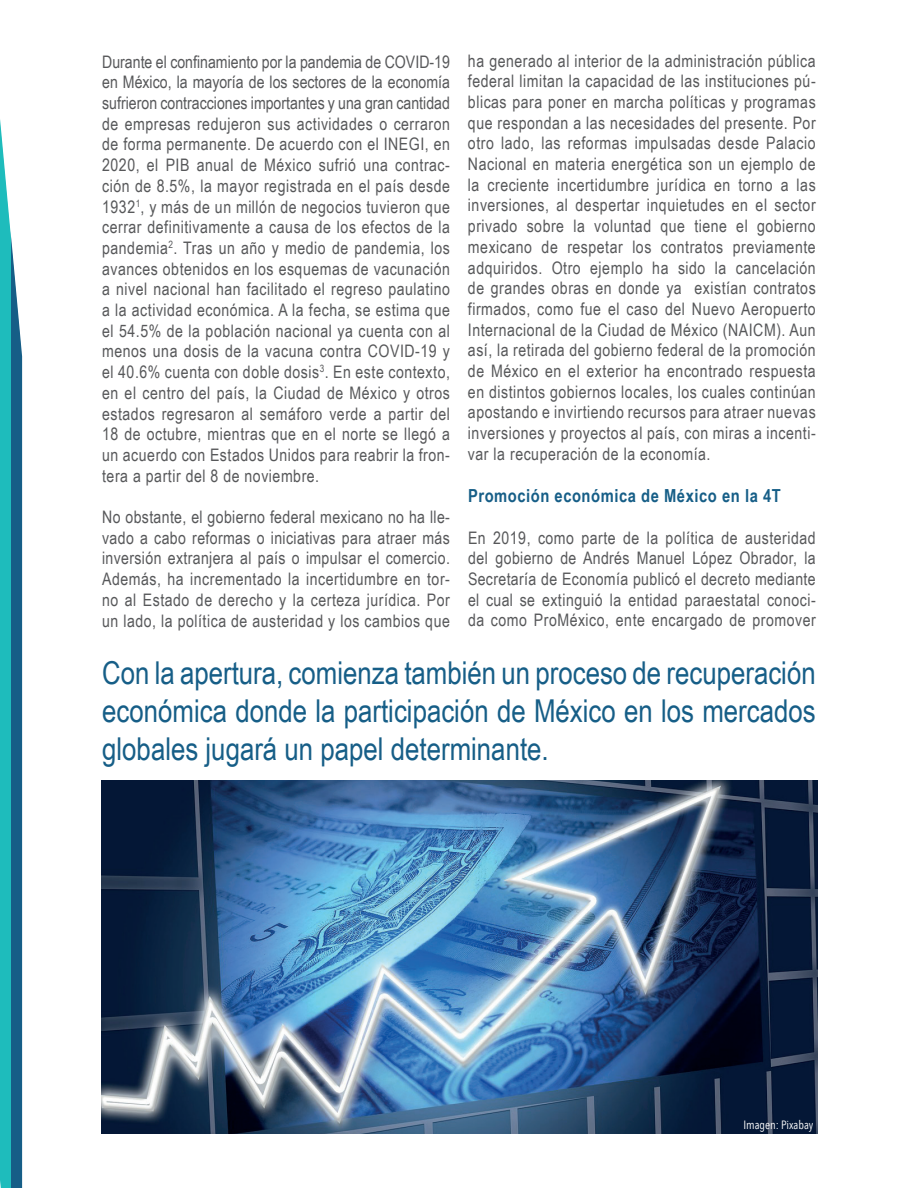
<style>
.page{position:relative;width:918px;height:1188px;background:#fff}
.page>*{position:absolute;margin:0;border:0;box-sizing:border-box;transform-origin:0 0}
.t1{font:31.5px/37.8px "Arial Narrow";color:#165e87;text-align:justify}
.t2{font:700 18px "Arial Narrow";letter-spacing:.03em;color:#165e87}
.t3{font:17.25px/20.7px "Arial Narrow";letter-spacing:.03em;color:#57585a;text-align:justify}
.t4{font:12px "Avenir Next Condensed";color:#fff}
</style>
<div class="page">
<svg style="left:0;top:119px;width:22px;height:1069px;background:#339cad"></svg>
<img style="left:102px;top:781px;width:716px;height:353px">
<p class="t3" style="left:468px;top:49px;width:349px">ha generado al interior de la administración pública federal limitan la capacidad de las instituciones pú&shy;blicas para poner en marcha políticas y programas que respondan a las necesidades del presente. Por otro lado, las reformas impulsadas desde Palacio Nacional en materia energética son un ejemplo de la creciente incertidumbre jurídica en torno a las inversiones, al despertar inquietudes en el sector privado sobre la voluntad que tiene el gobierno mexicano de respetar los contratos previamente adquiridos. Otro ejemplo ha sido la cancelación de grandes obras en donde ya existían contratos firmados, como fue el caso del Nuevo Aeropuerto Internacional de la Ciudad de México (NAICM). Aun así, la retirada del gobierno federal de la promoción de México en el exterior ha encontrado respuesta en distintos gobiernos locales, los cuales continúan apostando e invirtiendo recursos para atraer nuevas inversiones y proyectos al país, con miras a incenti&shy;var la recuperación de la economía.</p>
<p class="t2" style="left:468px;top:482px;width:314px">Promoción económica de México en la 4T</p>
<p class="t3" style="left:468px;top:526px;width:349px">En 2019, como parte de la política de austeridad del gobierno de Andrés Manuel López Obrador, la Secretaría de Economía publicó el decreto mediante el cual se extinguió la entidad paraestatal conoci&shy;da como ProMéxico, ente encargado de promover</p>
<h1 class="t1" style="left:102px;top:653px;width:715px">Con la apertura, comienza también un proceso de recuperación económica donde la participación de México en los mercados globales jugará un papel determinante.</h1>
<p class="t3" style="left:102px;top:51px;width:349px">Durante el confinamiento por la pandemia de COVID-19 en México, la mayoría de los sectores de la economía sufrieron contracciones importantes y una gran cantidad de empresas redujeron sus actividades o cerraron de forma permanente. De acuerdo con el INEGI, en 2020, el PIB anual de México sufrió una contrac&shy;ción de 8.5%, la mayor registrada en el país desde 1932<sup>1</sup>, y más de un millón de negocios tuvieron que cerrar definitivamente a causa de los efectos de la pandemia<sup>2</sup>. Tras un año y medio de pandemia, los avances obtenidos en los esquemas de vacunación a nivel nacional han facilitado el regreso paulatino a la actividad económica. A la fecha, se estima que el 54.5% de la población nacional ya cuenta con al menos una dosis de la vacuna contra COVID-19 y el 40.6% cuenta con doble dosis<sup>3</sup>. En este contexto, en el centro del país, la Ciudad de México y otros estados regresaron al semáforo verde a partir del 18 de octubre, mientras que en el norte se llegó a un acuerdo con Estados Unidos para reabrir la fron&shy;tera a partir del 8 de noviembre.</p>
<p class="t3" style="left:102px;top:506px;width:349px">No obstante, el gobierno federal mexicano no ha lle&shy;vado a cabo reformas o iniciativas para atraer más inversión extranjera al país o impulsar el comercio.<br>Además, ha incrementado la incertidumbre en tor&shy;no al Estado de derecho y la certeza jurídica. Por un lado, la política de austeridad y los cambios que</p>
<p class="t4" style="left:743px;top:1115px;width:72px">Imagen: Pixabay</p>
</div>
